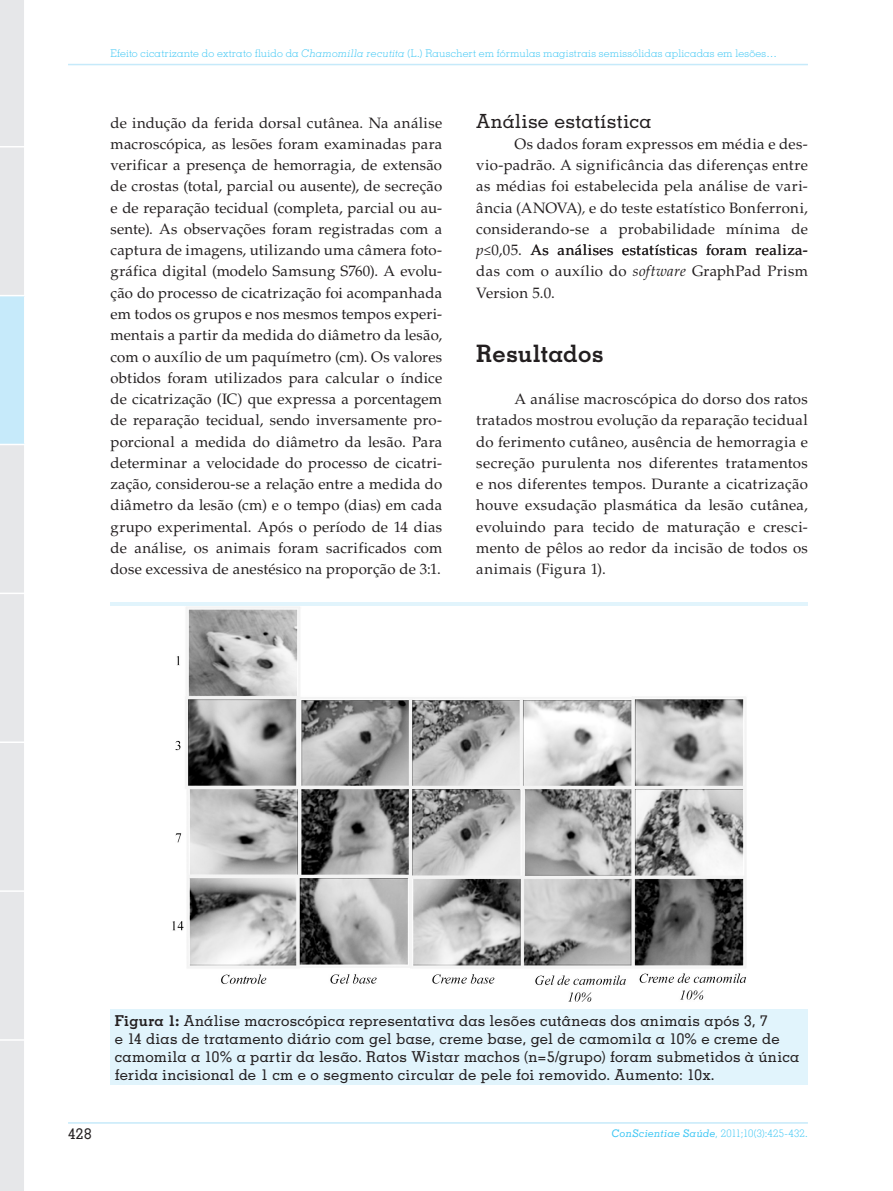
<style>
.page{position:relative;width:893px;height:1191px;background:#fff}
.page>*{position:absolute;margin:0;border:0;box-sizing:border-box;transform-origin:0 0}
.CS_Subtitulo{font:700 24px "Memphis LT Std";letter-spacing:.005em;color:#231f20}
.CS_Subtitulo_2{font:500 19.5px "Memphis LT Std";letter-spacing:.005em;color:#231f20}
.CS_Normal{font:15px/21.3px "Palatino LT Std";letter-spacing:.015em;color:#231f20;text-align:justify}
.CS_Tabela_-_titulo{font:500 15px/18px "Memphis LT Std";letter-spacing:.01em;color:#231f20}
.t1{font:300 10.5px "Memphis LT Std";letter-spacing:.025em;color:#40c7f4}
.s1{font-style:italic}
.s2{font-weight:700}
.s3{font-weight:500;font-style:italic}
</style>
<div class="page">
<hr style="left:68px;top:64px;width:740px;height:1px;background:#c6eafa">
<hr style="left:68px;top:1122px;width:740px;height:1px;background:#c6eafa">
<svg style="left:0;top:0;width:25px;height:1191px"></svg>
<div style="left:111px;top:602px;width:697px;height:482px;background:#e1f4fc"></div>
<div style="left:111px;top:606px;width:697px;height:402px;background:#fff"></div>
<img style="left:172px;top:607px;width:574px;height:395px">
<p class="t1" style="left:111px;top:47px;width:668px">Efeito cicatrizante do extrato fluido da <span class="s1">Chamomilla recutita</span> (L.) Rauschert em fórmulas magistrais semissólidas aplicadas em lesões…</p>
<p class="CS_Normal" style="left:111px;top:112px;width:333px">de indução da ferida dorsal cutânea. Na análise macroscópica, as lesões foram examinadas para verificar a presença de hemorragia, de extensão de crostas (total, parcial ou ausente), de secreção e de reparação tecidual (completa, parcial ou au&shy;sente). As observações foram registradas com a captura de imagens, utilizando uma câmera foto&shy;gráfica digital (modelo Samsung S760). A evolu&shy;ção do processo de cicatrização foi acompanhada em todos os grupos e nos mesmos tempos experi&shy;mentais a partir da medida do diâmetro da lesão, com o auxílio de um paquímetro (cm). Os valores obtidos foram utilizados para calcular o índice de cicatrização (IC) que expressa a porcentagem de reparação tecidual, sendo inversamente pro&shy;porcional a medida do diâmetro da lesão. Para determinar a velocidade do processo de cicatri&shy;zação, considerou-se a relação entre a medida do diâmetro da lesão (cm) e o tempo (dias) em cada grupo experimental. Após o período de 14 dias de análise, os animais foram sacrificados com dose excessiva de anestésico na proporção de 3:1.</p>
<p class="CS_Subtitulo_2" style="left:476px;top:109px;width:177px">Análise estatística</p>
<p class="CS_Normal" style="left:476px;top:133px;width:333px;text-indent:38px">Os dados foram expressos em média e des&shy;vio-padrão. A significância das diferenças entre as médias foi estabelecida pela análise de vari&shy;ância (ANOVA)<span class="s1">,</span> e do teste estatístico Bonferroni, considerando-se a probabilidade mínima de <span class="s1">p</span>≤0,05. As análises estatísticas foram realiza&shy;das com o auxílio do <span class="s1">software</span> GraphPad Prism Version 5.0.</p>
<p class="CS_Subtitulo" style="left:476px;top:338px;width:129px">Resultados</p>
<p class="CS_Normal" style="left:476px;top:388px;width:333px;text-indent:38px">A análise macroscópica do dorso dos ratos tratados mostrou evolução da reparação tecidual do ferimento cutâneo, ausência de hemorragia e secreção purulenta nos diferentes tratamentos e nos diferentes tempos. Durante a cicatrização houve exsudação plasmática da lesão cutânea, evoluindo para tecido de maturação e cresci&shy;mento de pêlos ao redor da incisão de todos os animais (Figura 1).</p>
<p class="CS_Tabela_-_titulo" style="left:115px;top:1012px;width:686px"><span class="s2">Figura 1:</span> Análise macroscópica representativa das lesões cutâneas dos animais após 3, 7<br>e 14 dias de tratamento diário com gel base, creme base, gel de camomila a 10% e creme de camomila a 10% a partir da lesão. Ratos Wistar machos (n=5/grupo) foram submetidos à única ferida incisional de 1 cm e o segmento circular de pele foi removido. Aumento: 10x.</p>
<p class="CS_Tabela_-_titulo" style="left:68px;top:1124px;width:25px">428</p>
<p class="t1" style="left:612px;top:1127px;width:197px"><span class="s3">ConScientiae Saúde</span>, 2011;10(3):425-432.</p>
</div>
